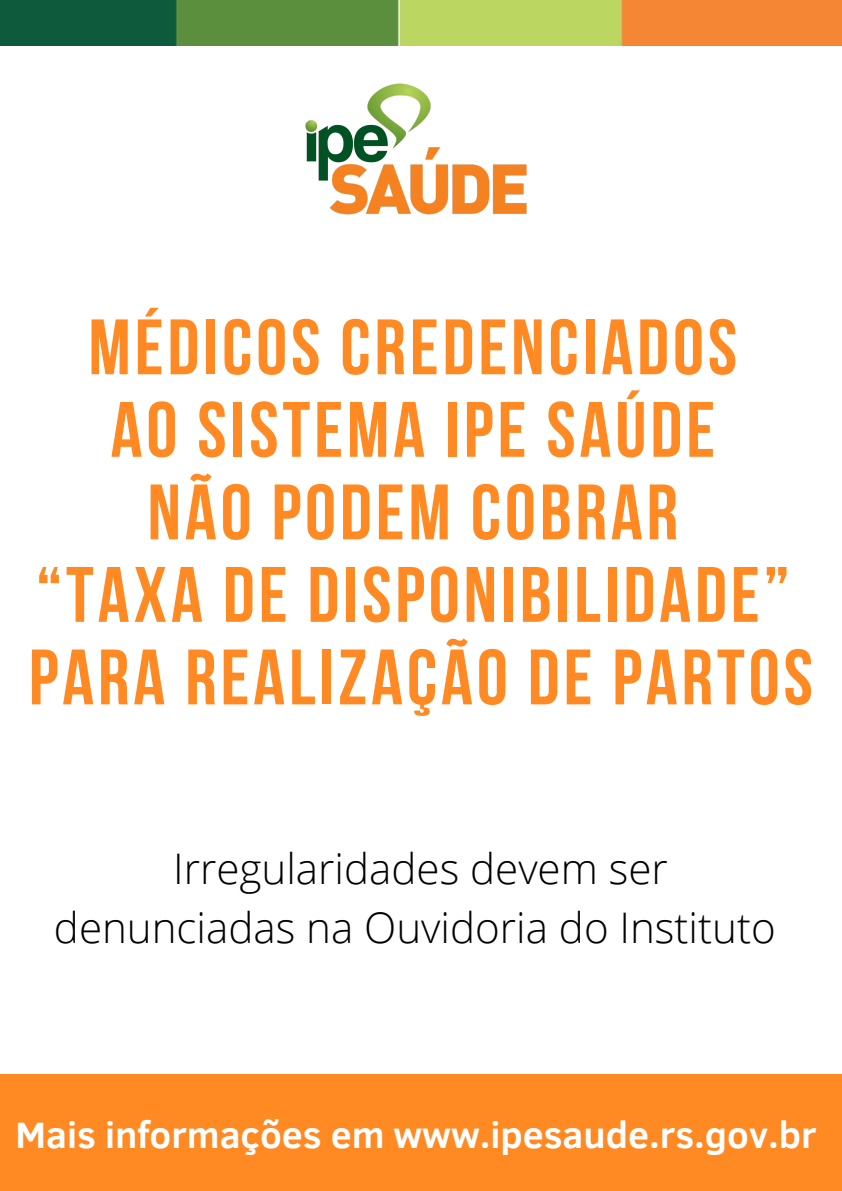
<style>
.page{position:relative;width:842px;height:1191px;background:#fff}
.page>*{position:absolute;margin:0;border:0;box-sizing:border-box;transform-origin:0 0}
.t1{font:700 78.3px "Bebas Neue";letter-spacing:.05em;color:#ff8922}
.t2{font:300 42.1px/58.8px "Open Sans";color:#000;text-align:center}
.t3{font:700 37.6px "Clear Sans";color:#fff}
</style>
<div class="page">
<div style="left:0;top:1073px;width:842px;height:117px;background:#ff8922"></div>
<img style="left:0;top:0;width:842px;height:45px">
<img style="left:290px;top:23px;width:253px;height:192px">
<p class="t1" style="left:88px;top:315px;width:650px">MÉDICOS CREDENCIADOS</p>
<p class="t1" style="left:111px;top:398px;width:606px">AO SISTEMA IPE SAÚDE</p>
<p class="t1" style="left:148px;top:480px;width:532px">NÃO PODEM COBRAR</p>
<p class="t1" style="left:36px;top:563px;width:755px">“TAXA DE DISPONIBILIDADE”</p>
<p class="t1" style="left:29px;top:645px;width:786px">PARA REALIZAÇÃO DE PARTOS</p>
<p class="t2" style="left:54px;top:838px;width:723px">Irregularidades devem ser denunciadas na Ouvidoria do Instituto</p>
<p class="t3" style="left:16px;top:1107px;width:802px">Mais informações em www.ipesaude.rs.gov.br</p>
</div>
